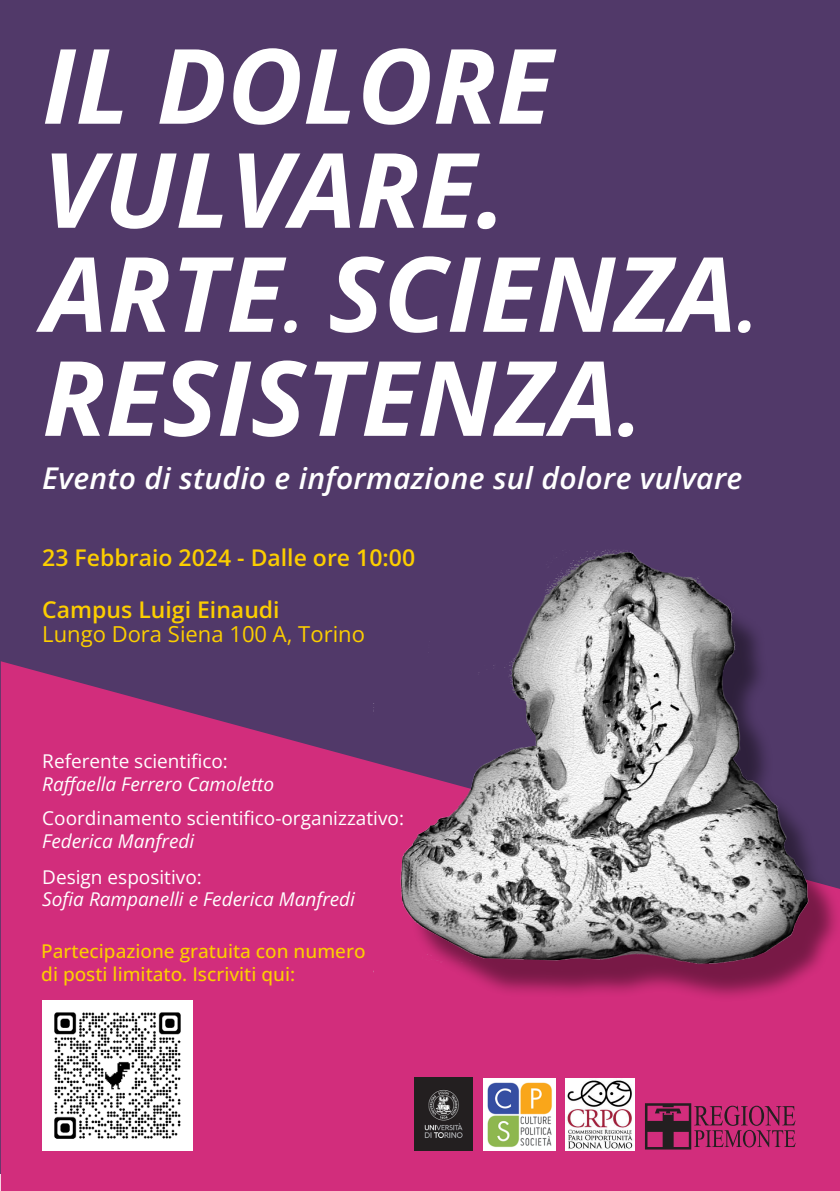
<style>
.page{position:relative;width:840px;height:1191px;background:#fff}
.page>*{position:absolute;margin:0;border:0;box-sizing:border-box;transform-origin:0 0}
.t1{font:italic 700 104px "Open Sans";color:#fff}
.t2{font:italic 600 30px "Open Sans";letter-spacing:.01em;color:#fff}
.t3{font:600 23px "Open Sans";color:#fcce00}
.t4{font:22px "Open Sans";color:#fcce00}
.t5{font:19px "Open Sans";color:#fff}
.t6{font:italic 19px "Open Sans";color:#fff}
.t7{font:500 19px/22.8px "Open Sans";color:#fcce00}
.s1{font-weight:600;font-size:86px}
.s2{font-size:86px}
</style>
<div class="page">
<div style="left:0;top:0;width:839px;height:1174px;background:#513969"></div>
<svg style="left:1px;top:661px;width:838px;height:530px;background:#c82e7a"></svg>
<svg style="left:644px;top:1103px;width:151px;height:46px;background:#97285d"></svg>
<img style="left:565px;top:1078px;width:69px;height:72px">
<div style="left:395px;top:565px;width:444px;height:437px;background:#000;opacity:.43"></div>
<img style="left:373px;top:550px;width:443px;height:428px">
<img style="left:482px;top:1078px;width:73px;height:72px">
<img style="left:414px;top:1078px;width:58px;height:72px">
<img style="left:42px;top:1000px;width:150px;height:150px">
<p class="t1" style="left:42px;top:14px;width:512px">IL DOLORE</p>
<p class="t1" style="left:42px;top:118px;width:465px">VULVARE.</p>
<p class="t1" style="left:42px;top:222px;width:718px">ARTE<span class="s1">.</span> SCIENZA<span class="s1">.</span></p>
<p class="t1" style="left:42px;top:326px;width:600px">RESISTENZA<span class="s2">.</span></p>
<p class="t2" style="left:42px;top:457px;width:701px">Evento di studio e informazione sul dolore vulvare</p>
<p class="t3" style="left:42px;top:542px;width:374px">23 Febbraio 2024 - Dalle ore 10:00</p>
<p class="t3" style="left:42px;top:593px;width:239px">Campus Luigi Einaudi</p>
<p class="t4" style="left:42px;top:619px;width:324px">Lungo Dora Siena 100 A, Torino</p>
<p class="t5" style="left:42px;top:748px;width:187px">Referente scientifico:</p>
<p class="t6" style="left:42px;top:771px;width:233px">Raffaella Ferrero Camoletto</p>
<p class="t5" style="left:42px;top:805px;width:363px">Coordinamento scientifico-organizzativo:</p>
<p class="t6" style="left:42px;top:827px;width:153px">Federica Manfredi</p>
<p class="t5" style="left:42px;top:863px;width:161px">Design espositivo:</p>
<p class="t6" style="left:42px;top:886px;width:314px">Sofia Rampanelli e Federica Manfredi</p>
<p class="t7" style="left:41px;top:939px;width:325px">Partecipazione gratuita con numero di posti limitato. Iscriviti qui:</p>
</div>
